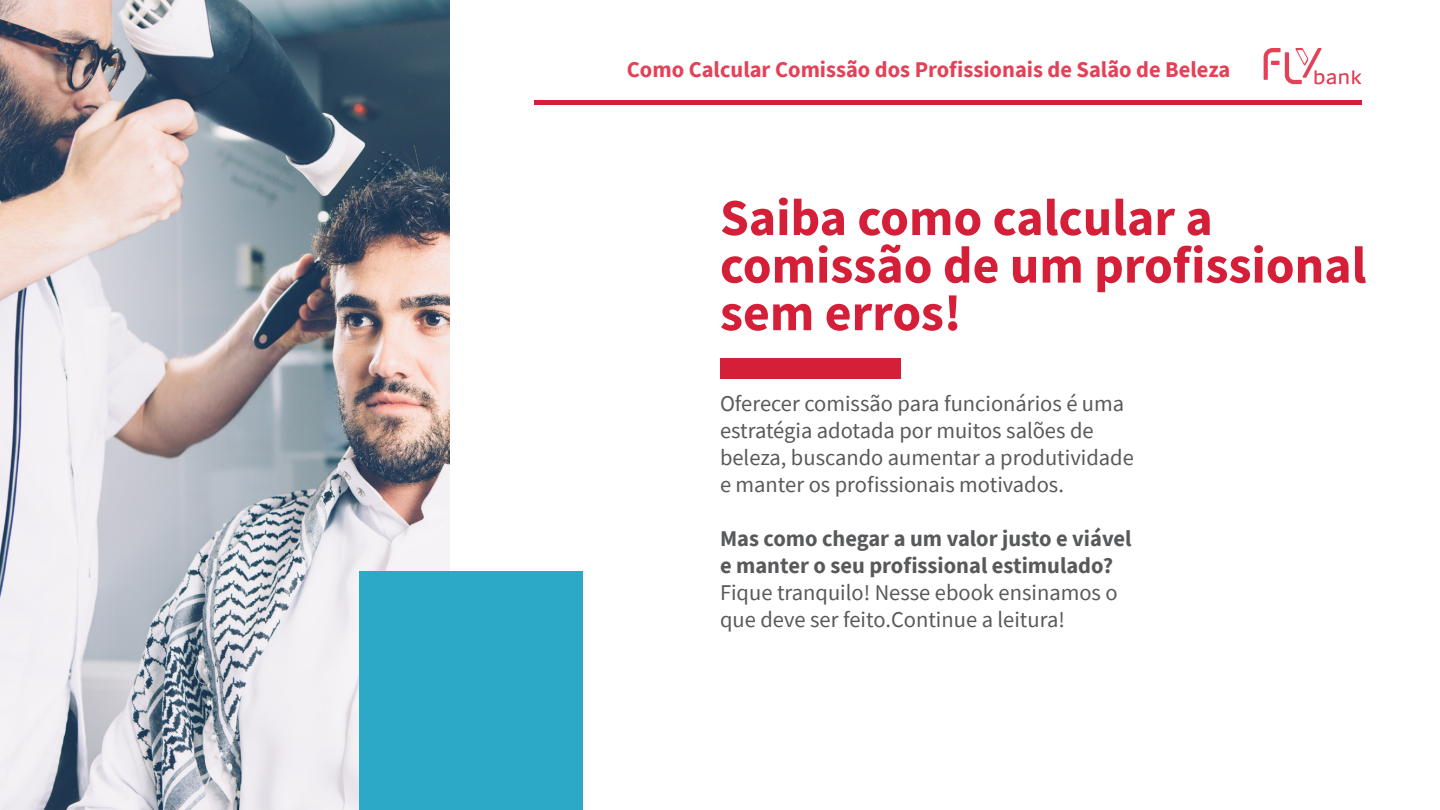
<style>
.page{position:relative;width:1440px;height:810px;background:#fff}
.page>*{position:absolute;margin:0;border:0;box-sizing:border-box;transform-origin:0 0}
.t1{font:700 51.9px/47.5px "Source Sans Pro";color:#d51f38}
.t2{font:22.5px/27px "Source Sans Pro";color:#58595b}
.t3{font:700 22.5px/27px "Source Sans Pro";color:#58595b}
.t4{font:700 22.5px "Source Sans Pro";color:#e44157}
</style>
<div class="page">
<img style="left:0;top:0;width:450px;height:810px">
<div style="left:720px;top:358px;width:181px;height:20px;background:#d51f38"></div>
<div style="left:359px;top:572px;width:224px;height:238px;background:#2ca9c7"></div>
<div style="left:534px;top:100px;width:827px;height:5px;background:#d51f38"></div>
<svg style="left:1264px;top:48px;width:97px;height:36px"></svg>
<p class="t4" style="left:627px;top:55px;width:605px">Como Calcular Comissão dos Profissionais de Salão de Beleza</p>
<h1 class="t1" style="left:720px;top:193px;width:648px">Saiba como calcular a comissão de um profissional sem erros!</h1>
<p class="t2" style="left:720px;top:390px;width:415px">Oferecer comissão para funcionários é uma estratégia adotada por muitos salões de beleza, buscando aumentar a produtividade e manter os profissionais motivados.</p>
<p class="t3" style="left:720px;top:525px;width:413px">Mas como chegar a um valor justo e viável e manter o seu profissional estimulado?</p>
<p class="t2" style="left:720px;top:579px;width:399px">Fique tranquilo! Nesse ebook ensinamos o que deve ser feito.Continue a leitura!</p>
</div>
